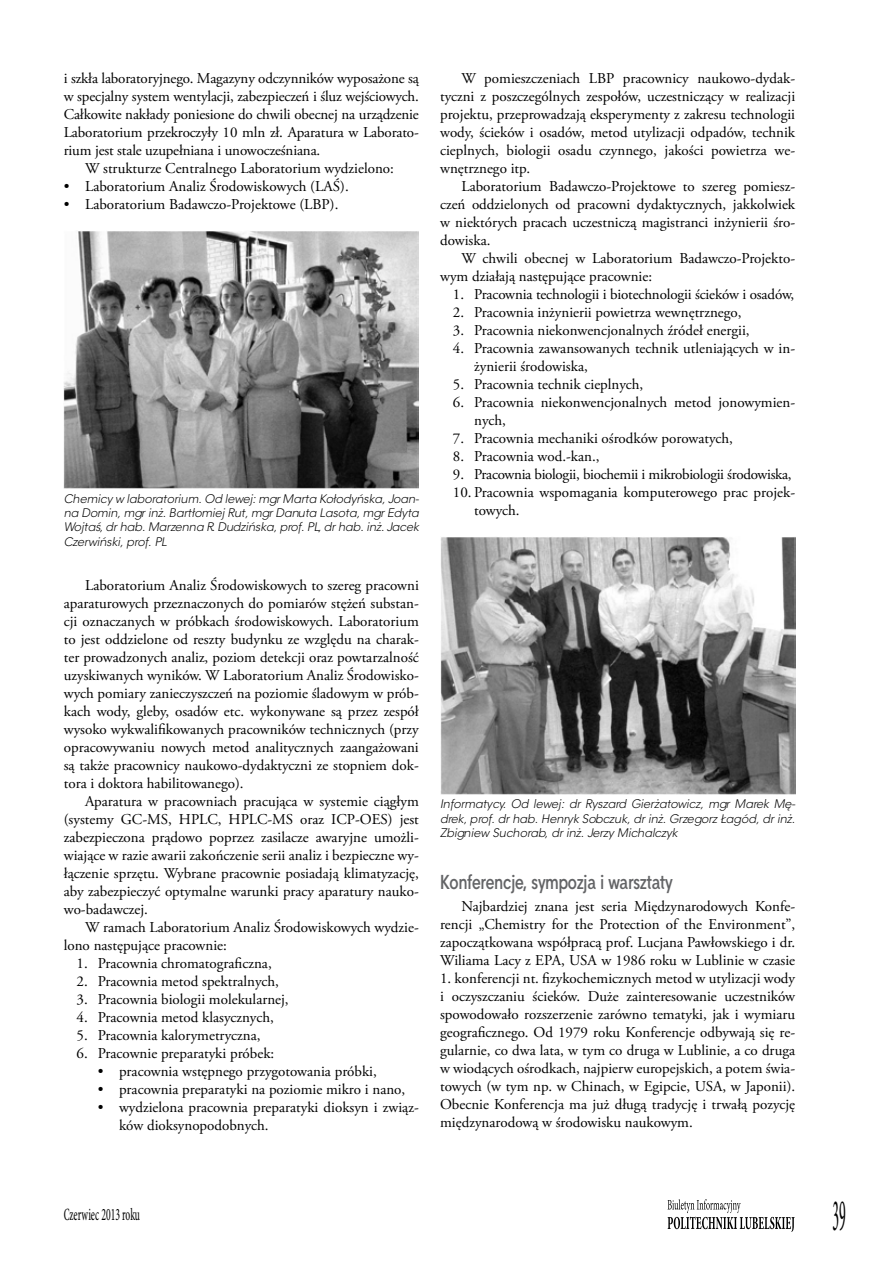
<style>
.page{position:relative;width:893px;height:1263px;background:#fff}
.page>*{position:absolute;margin:0;border:0;box-sizing:border-box;transform-origin:0 0}
.t1{font:condensed 45px "Minion Pro";color:#000;scale:.33 1}
.t2{font:700 19.5px "Straight Cnd EFN";color:#636466}
.t3{font:condensed 17.4px "Minion Pro";color:#000;scale:.6 1}
.t4{font:15px/18px "Adobe Garamond Pro";color:#000;text-align:justify}
.t5{font:15px "Adobe Garamond Pro";letter-spacing:-.02em;color:#000}
.t6{font:italic 12px/14.4px "Straight EFN";color:#000;text-align:justify}
</style>
<div class="page">
<svg style="left:668px;top:1199px;width:127px;height:33px"></svg>
<img style="left:64px;top:231px;width:355px;height:257px">
<img style="left:440px;top:537px;width:355px;height:257px">
<p class="t4" style="left:64px;top:70px;width:357px">i szkła laboratoryjnego. Magazyny odczynników wyposażone są</p>
<p class="t4" style="left:64px;top:88px;width:357px">w specjalny system wentylacji, zabezpieczeń i śluz wejściowych.</p>
<p class="t4" style="left:64px;top:106px;width:357px">Całkowite nakłady poniesione do chwili obecnej na urządzenie</p>
<p class="t4" style="left:64px;top:124px;width:357px">Laboratorium przekroczyły 10 mln zł. Aparatura w Laborato-</p>
<p class="t4" style="left:64px;top:142px;width:258px">rium jest stale uzupełniana i unowocześniana.</p>
<p class="t4" style="left:85px;top:160px;width:310px">W strukturze Centralnego Laboratorium wydzielono:</p>
<p class="t4" style="left:64px;top:178px;width:286px">• Laboratorium Analiz Środowiskowych (LAŚ).</p>
<p class="t4" style="left:64px;top:196px;width:276px">• Laboratorium Badawczo-Projektowe (LBP).</p>
<p class="t6" style="left:64px;top:491px;width:357px">Chemicy w laboratorium. Od lewej: mgr Marta Kołodyńska, Joan&shy;na Domin, mgr inż. Bartłomiej Rut, mgr Danuta Lasota, mgr Edyta Wojtaś, dr hab. Marzenna R. Dudzińska, prof. PL, dr hab. inż. Jacek Czerwiński, prof. PL</p>
<p class="t4" style="left:64px;top:577px;width:357px;text-indent:21px">Laboratorium Analiz Środowiskowych to szereg pracowni aparaturowych przeznaczonych do pomiarów stężeń substan&shy;cji oznaczanych w próbkach środowiskowych. Laboratorium to jest oddzielone od reszty budynku ze względu na charak&shy;ter prowadzonych analiz, poziom detekcji oraz powtarzalność uzyskiwanych wyników. W Laboratorium Analiz Środowisko&shy;wych pomiary zanieczyszczeń na poziomie śladowym w prób&shy;kach wody, gleby, osadów etc. wykonywane są przez zespół wysoko wykwalifikowanych pracowników technicznych (przy opracowywaniu nowych metod analitycznych zaangażowani są także pracownicy naukowo-dydaktyczni ze stopniem dok&shy;tora i doktora habilitowanego).</p>
<p class="t4" style="left:64px;top:793px;width:357px;text-indent:21px">Aparatura w pracowniach pracująca w systemie ciągłym (systemy GC-MS, HPLC, HPLC-MS oraz ICP-OES) jest zabezpieczona prądowo poprzez zasilacze awaryjne umożli&shy;wiające w razie awarii zakończenie serii analiz i bezpieczne wy&shy;łączenie sprzętu. Wybrane pracownie posiadają klimatyzację, aby zabezpieczyć optymalne warunki pracy aparatury nauko&shy;wo-badawczej.</p>
<p class="t4" style="left:64px;top:919px;width:357px;text-indent:21px">W ramach Laboratorium Analiz Środowiskowych wydzie&shy;lono następujące pracownie:</p>
<p class="t4" style="left:77px;top:955px;width:197px">1. Pracownia chromatograficzna,</p>
<p class="t4" style="left:77px;top:973px;width:204px">2. Pracownia metod spektralnych,</p>
<p class="t4" style="left:77px;top:991px;width:214px">3. Pracownia biologii molekularnej,</p>
<p class="t4" style="left:77px;top:1009px;width:199px">4. Pracownia metod klasycznych,</p>
<p class="t4" style="left:77px;top:1027px;width:186px">5. Pracownia kalorymetryczna,</p>
<p class="t4" style="left:77px;top:1045px;width:199px">6. Pracownie preparatyki próbek:</p>
<p class="t4" style="left:98px;top:1063px;width:281px">• pracownia wstępnego przygotowania próbki,</p>
<p class="t4" style="left:98px;top:1081px;width:309px">• pracownia preparatyki na poziomie mikro i nano,</p>
<p class="t4" style="left:119px;top:1099px;width:301px;text-indent:-21px">• wydzielona pracownia preparatyki dioksyn i związ&shy;ków dioksynopodobnych.</p>
<p class="t4" style="left:440px;top:70px;width:357px;text-indent:21px">W pomieszczeniach LBP pracownicy naukowo-dydak&shy;tyczni z poszczególnych zespołów, uczestniczący w realizacji projektu, przeprowadzają eksperymenty z zakresu technologii wody, ścieków i osadów, metod utylizacji odpadów, technik cieplnych, biologii osadu czynnego, jakości powietrza we&shy;wnętrznego itp.</p>
<p class="t4" style="left:440px;top:178px;width:357px;text-indent:21px">Laboratorium Badawczo-Projektowe to szereg pomiesz&shy;czeń oddzielonych od pracowni dydaktycznych, jakkolwiek w niektórych pracach uczestniczą magistranci inżynierii śro&shy;dowiska.</p>
<p class="t4" style="left:440px;top:250px;width:357px;text-indent:21px">W chwili obecnej w Laboratorium Badawczo-Projekto&shy;wym działają następujące pracownie:</p>
<p class="t4" style="left:453px;top:286px;width:343px">1. Pracownia technologii i biotechnologii ścieków i osadów,</p>
<p class="t4" style="left:453px;top:304px;width:290px">2. Pracownia inżynierii powietrza wewnętrznego,</p>
<p class="t4" style="left:453px;top:322px;width:298px">3. Pracownia niekonwencjonalnych źródeł energii,</p>
<p class="t4" style="left:474px;top:340px;width:323px;text-indent:-21px">4. Pracownia zawansowanych technik utleniających w in&shy;żynierii środowiska,</p>
<p class="t4" style="left:453px;top:376px;width:192px">5. Pracownia technik cieplnych,</p>
<p class="t4" style="left:474px;top:394px;width:323px;text-indent:-21px">6. Pracownia niekonwencjonalnych metod jonowymien&shy;nych,</p>
<p class="t4" style="left:453px;top:430px;width:281px">7. Pracownia mechaniki ośrodków porowatych,</p>
<p class="t4" style="left:453px;top:448px;width:148px">8. Pracownia wod.-kan.,</p>
<p class="t5" style="left:453px;top:465px;width:340px">9. Pracownia biologii, biochemii i mikrobiologii środowiska,</p>
<p class="t4" style="left:474px;top:484px;width:323px;text-indent:-21px">10. Pracownia wspomagania komputerowego prac projek&shy;towych.</p>
<p class="t6" style="left:440px;top:797px;width:357px">Informatycy. Od lewej: dr Ryszard Gierżatowicz, mgr Marek Mę&shy;drek, prof. dr hab. Henryk Sobczuk, dr inż. Grzegorz Łagód, dr inż.<br>Zbigniew Suchorab, dr inż. Jerzy Michalczyk</p>
<h2 class="t2" style="left:440px;top:870px;width:234px">Konferencje, sympozja i warsztaty</h2>
<p class="t4" style="left:440px;top:898px;width:357px;text-indent:21px">Najbardziej znana jest seria Międzynarodowych Konfe&shy;rencji „Chemistry for the Protection of the Environment”, zapoczątkowana współpracą prof. Lucjana Pawłowskiego i dr.<br>Wiliama Lacy z EPA, USA w 1986 roku w Lublinie w czasie</p>
<p class="t4" style="left:440px;top:970px;width:357px">1. konferencji nt. fizykochemicznych metod w utylizacji wody i oczyszczaniu ścieków. Duże zainteresowanie uczestników spowodowało rozszerzenie zarówno tematyki, jak i wymiaru geograficznego. Od 1979 roku Konferencje odbywają się re&shy;gularnie, co dwa lata, w tym co druga w Lublinie, a co druga w wiodących ośrodkach, najpierw europejskich, a potem świa&shy;towych (w tym np. w Chinach, w Egipcie, USA, w Japonii).<br>Obecnie Konferencja ma już długą tradycję i trwałą pozycję międzynarodową w środowisku naukowym.</p>
<p class="t3" style="left:64px;top:1203px;width:129px">Czerwiec 2013 roku</p>
<h1 class="t1" style="left:832px;top:1189px;width:42px">39</h1>
</div>
